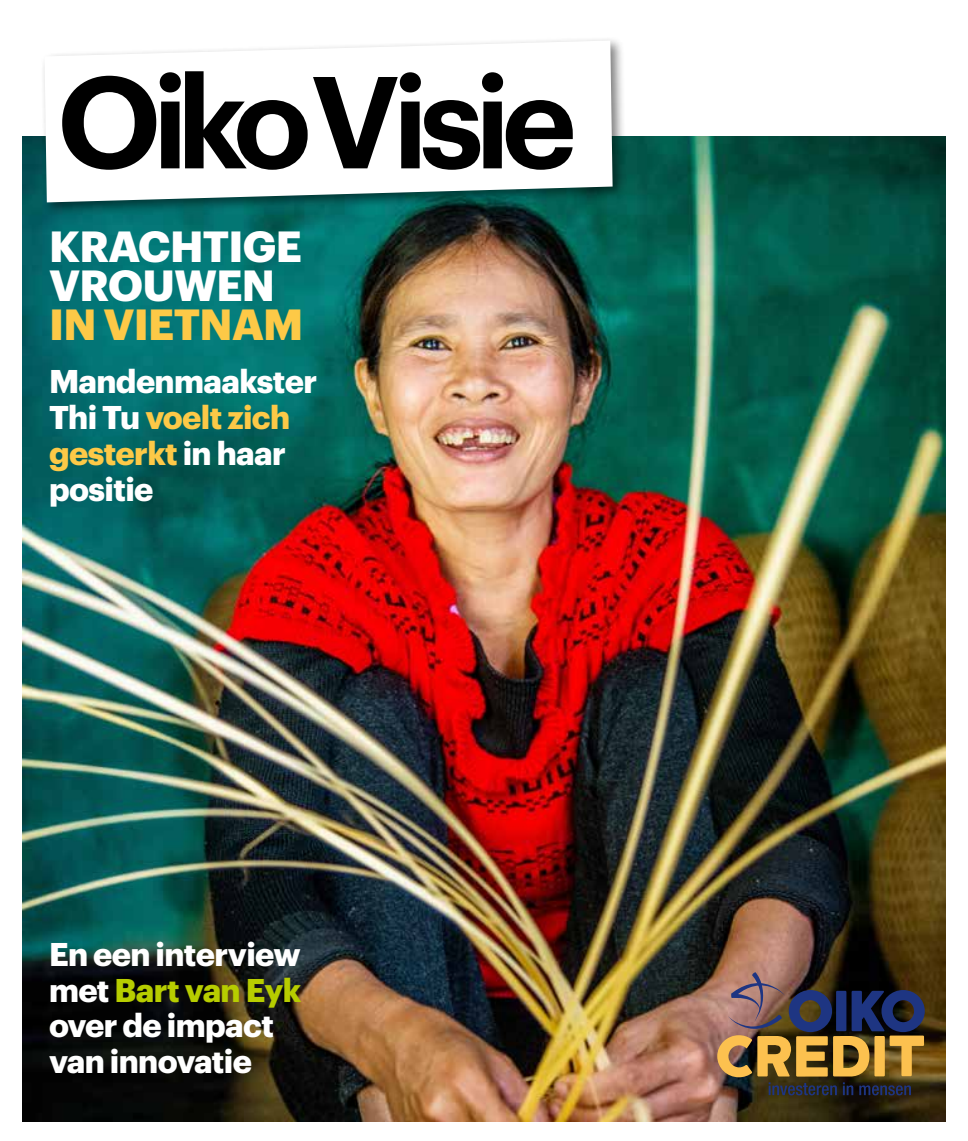
<style>
.page{position:relative;width:968px;height:1141px;background:#fff}
.page>*{position:absolute;margin:0;border:0;box-sizing:border-box;transform-origin:0 0}
.t1{font:600 127.75px "Graphik";letter-spacing:-.07em;color:#000}
.t2{font:700 42.7px/39.2px "Graphik";letter-spacing:-.015em;color:#fff}
.t3{font:700 42.7px "Graphik";letter-spacing:-.015em;color:#fdc947}
.t4{font:700 32.2px/35.7px "Graphik";letter-spacing:-.02em;color:#fff}
.s1{color:#fdc947}
.s2{color:#b7cd00}
</style>
<div class="page">
<img style="left:22px;top:136px;width:923px;height:985px">
<img style="left:717px;top:972px;width:207px;height:123px">
<div style="left:40px;top:36px;width:587px;height:181px;background:#000;opacity:.5"></div>
<svg style="left:44px;top:41px;width:568px;height:161px"></svg>
<h1 class="t1" style="left:57px;top:24px;width:521px">OikoVisie</h1>
<h2 class="t2" style="left:49px;top:223px;width:254px">KRACHTIGE<br>VROUWEN</h2>
<h2 class="t3" style="left:49px;top:292px;width:256px">IN VIETNAM</h2>
<p class="t4" style="left:49px;top:361px;width:269px">Mandenmaakster<br>Thi Tu <span class="s1">voelt zich gesterkt</span> in haar positie</p>
<p class="t4" style="left:49px;top:933px;width:254px">En een interview met <span class="s2">Bart van Eyk </span>over de impact van innovatie</p>
</div>
